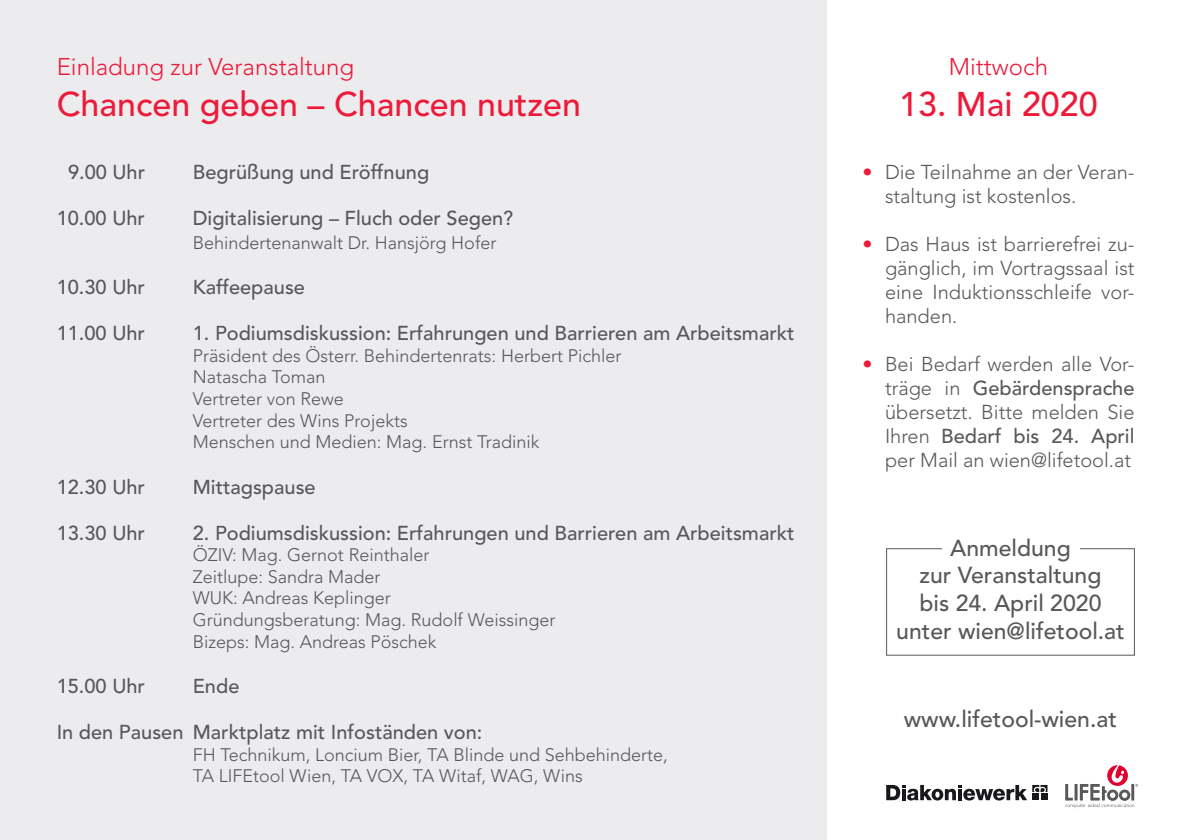
<style>
.page{position:relative;width:1191px;height:840px;background:#fff}
.page>*{position:absolute;margin:0;border:0;box-sizing:border-box;transform-origin:0 0}
.t1{font:500 34px "Avenir LT Std";color:#ed1a3a}
.t2{font:300 24px "Avenir LT Std";color:#ed1a3a}
.t3{font:500 23px "Avenir LT Std";color:#57585a}
.t4{font:500 20px "Avenir LT Std";color:#57585a}
.t5{font:300 20px/24px "Avenir LT Std";color:#57585a;text-align:justify}
.t6{font:300 18px/21.6px "Avenir LT Std";color:#57585a}
.s1{color:#ed1a3a}
.s2{font-weight:500}
</style>
<div class="page">
<div style="left:0;top:0;width:826px;height:839px;background:#ececee"></div>
<svg style="left:886px;top:784px;width:161px;height:16px"></svg>
<div style="left:1032px;top:792px;width:7px;height:7px;background:#1a171c"></div>
<div style="left:1040px;top:792px;width:7px;height:7px;background:#1a171c"></div>
<svg style="left:1065px;top:765px;width:73px;height:43px"></svg>
<div style="left:886px;top:548px;width:248px;height:107px;border:1px solid #57585a"></div>
<div style="left:941px;top:543px;width:138px;height:16px;background:#fff"></div>
<p class="t2" style="left:57px;top:52px;width:299px">Einladung zur Veranstaltung</p>
<p class="t1" style="left:57px;top:84px;width:526px">Chancen geben – Chancen nutzen</p>
<p class="t4" style="left:68px;top:160px;width:79px">9.00 Uhr</p>
<p class="t4" style="left:193px;top:160px;width:238px">Begrüßung und Eröffnung</p>
<p class="t4" style="left:57px;top:206px;width:90px">10.00 Uhr</p>
<p class="t4" style="left:193px;top:206px;width:322px">Digitalisierung – Fluch oder Segen?</p>
<p class="t6" style="left:193px;top:232px;width:305px">Behindertenanwalt Dr. Hansjörg Hofer</p>
<p class="t4" style="left:57px;top:276px;width:90px">10.30 Uhr</p>
<p class="t4" style="left:193px;top:276px;width:114px">Kaffeepause</p>
<p class="t4" style="left:57px;top:321px;width:90px">11.00 Uhr</p>
<p class="t4" style="left:193px;top:321px;width:603px">1. Podiumsdiskussion: Erfahrungen und Barrieren am Arbeitsmarkt</p>
<p class="t6" style="left:193px;top:344px;width:430px">Präsident des Österr. Behindertenrats: Herbert Pichler<br>Natascha Toman<br>Vertreter von Rewe<br>Vertreter des Wins Projekts<br>Menschen und Medien: Mag. Ernst Tradinik</p>
<p class="t4" style="left:57px;top:475px;width:90px">12.30 Uhr</p>
<p class="t4" style="left:193px;top:475px;width:124px">Mittagspause</p>
<p class="t4" style="left:57px;top:520px;width:90px">13.30 Uhr</p>
<p class="t4" style="left:193px;top:520px;width:603px">2. Podiumsdiskussion: Erfahrungen und Barrieren am Arbeitsmarkt</p>
<p class="t6" style="left:193px;top:544px;width:364px">ÖZIV: Mag. Gernot Reinthaler<br>Zeitlupe: Sandra Mader<br>WUK: Andreas Keplinger<br>Gründungsberatung: Mag. Rudolf Weissinger<br>Bizeps: Mag. Andreas Pöschek</p>
<p class="t4" style="left:57px;top:674px;width:90px">15.00 Uhr</p>
<p class="t4" style="left:193px;top:674px;width:48px">Ende</p>
<p class="t4" style="left:57px;top:720px;width:427px">In den Pausen Marktplatz mit Infoständen von:</p>
<p class="t6" style="left:193px;top:743px;width:476px">FH Technikum, Loncium Bier, TA Blinde und Sehbehinderte,<br>TA LIFEtool Wien, TA VOX, TA Witaf, WAG, Wins</p>
<p class="t2" style="left:949px;top:52px;width:101px">Mittwoch</p>
<p class="t1" style="left:899px;top:84px;width:200px">13. Mai 2020</p>
<p class="t5" style="left:885px;top:160px;width:251px;text-indent:-23px"><span class="s1">•</span> Die Teilnahme an der Veran&shy;staltung ist kostenlos.</p>
<p class="t5" style="left:885px;top:232px;width:251px;text-indent:-23px"><span class="s1">•</span> Das Haus ist barrierefrei zu&shy;gänglich, im Vortragssaal ist eine Induktionsschleife vor&shy;handen.</p>
<p class="t5" style="left:885px;top:352px;width:251px;text-indent:-23px"><span class="s1">•</span> Bei Bedarf werden alle Vor&shy;träge in <span class="s2">Gebärdensprache </span>übersetzt. Bitte melden Sie Ihren <span class="s2">Bedarf bis 24. April </span>per Mail an wien@lifetool.at</p>
<p class="t3" style="left:950px;top:534px;width:122px">Anmeldung</p>
<p class="t3" style="left:919px;top:561px;width:183px">zur Veranstaltung</p>
<p class="t3" style="left:919px;top:589px;width:183px">bis 24. April 2020</p>
<p class="t3" style="left:896px;top:617px;width:230px">unter wien@lifetool.at</p>
<p class="t3" style="left:904px;top:705px;width:215px">www.lifetool-wien.at</p>
</div>
